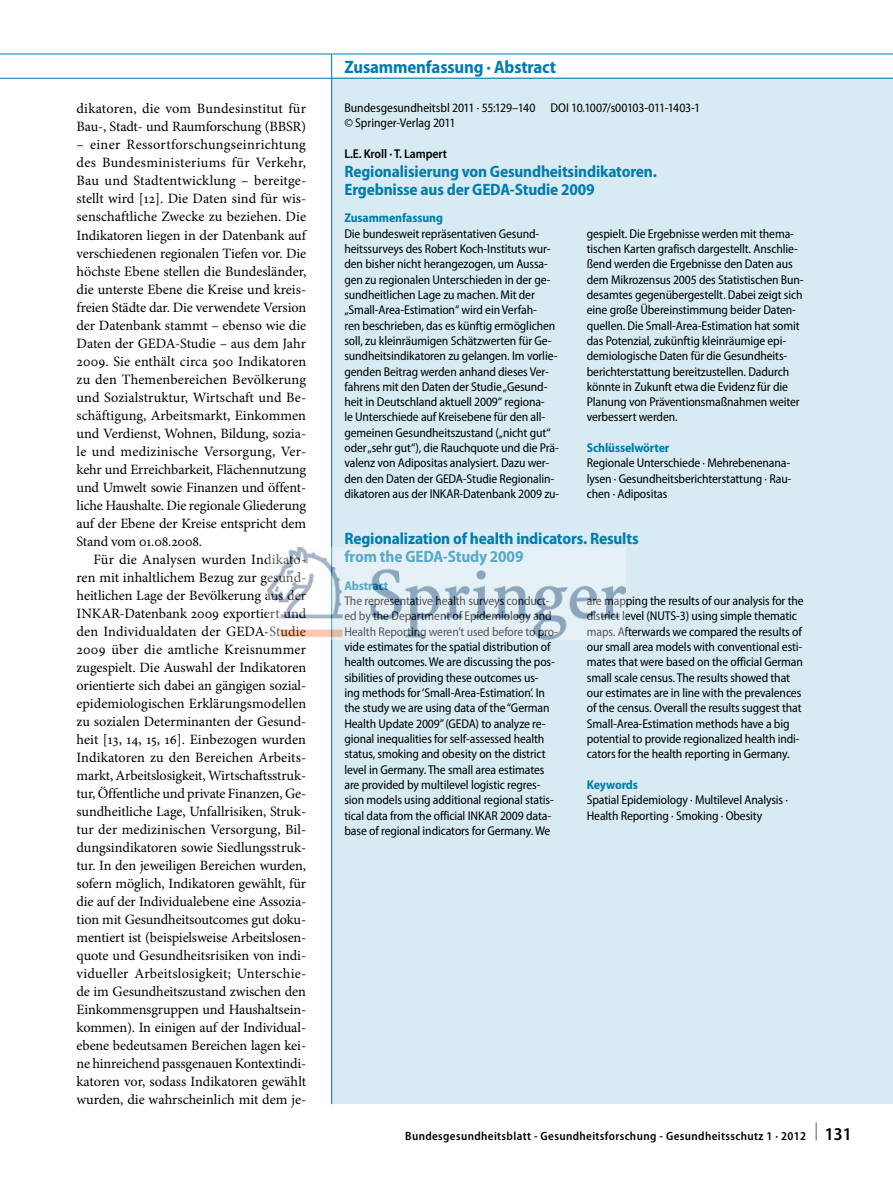
<style>
.page{position:relative;width:893px;height:1187px;background:#fff}
.page>*{position:absolute;margin:0;border:0;box-sizing:border-box;transform-origin:0 0}
._001_rubrik{font:700 semi-condensed 18px "Myriad Pro";letter-spacing:-.01em;color:#007caf}
._103_abstract_u1{font:700 semi-condensed 16.5px/18px "Myriad Pro";letter-spacing:-.01em;color:#007caf}
._103_abstract_u1_eng{font:700 semi-condensed 16.5px/18px "Myriad Pro";letter-spacing:-.01em;color:#007caf}
._010_fliesstext_mit{font:14.25px/18px "Minion Pro";color:#000;text-align:justify}
._010_fliesstext_ohne{font:14.25px/18px "Minion Pro";letter-spacing:-.005em;color:#000}
._104_abstract_text_o{font:semi-condensed 12.75px/15.3px "Myriad Pro";letter-spacing:-.01em;color:#000}
._002_quelle_doi{font:semi-condensed 12.75px "Myriad Pro";letter-spacing:-.005em;color:#000}
._105_abstract_u2{font:700 semi-condensed 12.75px "Myriad Pro";letter-spacing:-.01em;color:#007caf}
._102_abstract_autore{font:600 semi-condensed 12.75px "Myriad Pro";letter-spacing:-.01em;color:#000}
._105_abstract_u2_eng{font:700 semi-condensed 12.75px "Myriad Pro";letter-spacing:-.015em;color:#007caf}
.t1{font:600 semi-condensed 12px "Myriad Pro";letter-spacing:.03em;color:#000}
.s1{font-size:18px}
</style>
<div class="page">
<div style="left:332px;top:78px;width:561px;height:1025px;background:#d8ebf3"></div>
<hr style="left:331px;top:54px;width:1px;height:1049px;background:#007caf">
<hr style="left:0;top:54px;width:893px;height:1px;background:#007caf">
<hr style="left:0;top:78px;width:893px;height:1px;background:#007caf">
<img style="left:268px;top:547px;width:357px;height:93px">
<p class="_010_fliesstext_ohne" style="left:77px;top:100px;width:231px">dikatoren, die vom Bundesinstitut für<br>Bau-, Stadt- und Raumforschung (BBSR)</p>
<p class="_010_fliesstext_ohne" style="left:77px;top:136px;width:231px;text-align:justify">– einer Ressortforschungseinrichtung des Bundesministeriums für Verkehr, Bau und Stadtentwicklung – bereitge&shy;stellt wird [12]. Die Daten sind für wis&shy;senschaftliche Zwecke zu beziehen. Die Indikatoren liegen in der Datenbank auf verschiedenen regionalen Tiefen vor. Die höchste Ebene stellen die Bundesländer, die unterste Ebene die Kreise und kreis&shy;freien Städte dar. Die verwendete Version der Datenbank stammt – ebenso wie die Daten der GEDA-Studie – aus dem Jahr 2009. Sie enthält circa 500 Indikatoren zu den Themenbereichen Bevölkerung und Sozialstruktur, Wirtschaft und Be&shy;schäftigung, Arbeitsmarkt, Einkommen und Verdienst, Wohnen, Bildung, sozia&shy;le und medizinische Versorgung, Ver&shy;kehr und Erreichbarkeit, Flächennutzung und Umwelt sowie Finanzen und öffent&shy;liche Haushalte. Die regionale Gliederung auf der Ebene der Kreise entspricht dem Stand vom 01.08.2008.</p>
<p class="_010_fliesstext_mit" style="left:77px;top:550px;width:231px;text-indent:17px">Für die Analysen wurden Indikato&shy;ren mit inhaltlichem Bezug zur gesund&shy;heitlichen Lage der Bevölkerung aus der INKAR-Datenbank 2009 exportiert und den Individualdaten der GEDA-Studie 2009 über die amtliche Kreisnummer zugespielt. Die Auswahl der Indikatoren orientierte sich dabei an gängigen sozial&shy;epidemiologischen Erklärungsmodellen zu sozialen Determinanten der Gesund&shy;heit [13, 14, 15, 16]. Einbezogen wurden Indikatoren zu den Bereichen Arbeits&shy;markt, Arbeitslosigkeit, Wirtschaftsstruk&shy;tur, Öffentliche und private Finanzen, Ge&shy;sundheitliche Lage, Unfallrisiken, Struk&shy;tur der medizinischen Versorgung, Bil&shy;dungsindikatoren sowie Siedlungsstruk&shy;tur. In den jeweiligen Bereichen wurden, sofern möglich, Indikatoren gewählt, für die auf der Individualebene eine Assozia&shy;tion mit Gesundheitsoutcomes gut doku&shy;mentiert ist (beispielsweise Arbeitslosen&shy;quote und Gesundheitsrisiken von indi&shy;vidueller Arbeitslosigkeit; Unterschie&shy;de im Gesundheitszustand zwischen den Einkommensgruppen und Haushaltsein&shy;kommen). In einigen auf der Individual&shy;ebene bedeutsamen Bereichen lagen kei&shy;ne hinreichend passgenauen Kontextindi&shy;katoren vor, sodass Indikatoren gewählt wurden, die wahrscheinlich mit dem je-</p>
<p class="_001_rubrik" style="left:344px;top:57px;width:213px">Zusammenfassung · Abstract</p>
<p class="_002_quelle_doi" style="left:344px;top:101px;width:357px">Bundesgesundheitsbl 2011 · 55:129–140 DOI 10.1007/s00103-011-1403-1</p>
<p class="_002_quelle_doi" style="left:344px;top:116px;width:113px">© Springer-Verlag 2011</p>
<p class="_102_abstract_autore" style="left:344px;top:147px;width:104px">L.E. Kroll · T. Lampert</p>
<p class="_103_abstract_u1" style="left:344px;top:162px;width:314px">Regionalisierung von Gesundheitsindikatoren.<br>Ergebnisse aus der GEDA-Studie 2009</p>
<p class="_105_abstract_u2" style="left:344px;top:211px;width:100px">Zusammenfassung</p>
<p class="_104_abstract_text_o" style="left:344px;top:226px;width:216px">Die bundesweit repräsentativen Gesund&shy;heitssurveys des Robert Koch-Instituts wur&shy;den bisher nicht herangezogen, um Aussa&shy;gen zu regionalen Unterschieden in der ge&shy;sundheitlichen Lage zu machen. Mit der „Small-Area-Estimation“ wird ein Verfah-<br>ren beschrieben, das es künftig ermöglichen soll, zu kleinräumigen Schätzwerten für Ge&shy;sundheitsindikatoren zu gelangen. Im vorlie&shy;genden Beitrag werden anhand dieses Ver&shy;fahrens mit den Daten der Studie„Gesund&shy;heit in Deutschland aktuell 2009“ regiona-<br>le Unterschiede auf Kreisebene für den all&shy;gemeinen Gesundheitszustand („nicht gut“ oder„sehr gut“), die Rauchquote und die Prä&shy;valenz von Adipositas analysiert. Dazu wer&shy;den den Daten der GEDA-Studie Regionalin&shy;dikatoren aus der INKAR-Datenbank 2009 zu-</p>
<p class="_104_abstract_text_o" style="left:587px;top:226px;width:218px">gespielt. Die Ergebnisse werden mit thema&shy;tischen Karten grafisch dargestellt. Anschlie&shy;ßend werden die Ergebnisse den Daten aus dem Mikrozensus 2005 des Statistischen Bun&shy;desamtes gegenübergestellt. Dabei zeigt sich eine große Übereinstimmung beider Daten&shy;quellen. Die Small-Area-Estimation hat somit das Potenzial, zukünftig kleinräumige epi&shy;demiologische Daten für die Gesundheits&shy;berichterstattung bereitzustellen. Dadurch könnte in Zukunft etwa die Evidenz für die Planung von Präventionsmaßnahmen weiter verbessert werden.</p>
<p class="_105_abstract_u2" style="left:587px;top:440px;width:84px">Schlüsselwörter</p>
<p class="_104_abstract_text_o" style="left:587px;top:455px;width:206px;text-align:justify">Regionale Unterschiede · Mehrebenenana&shy;lysen · Gesundheitsberichterstattung · Rau&shy;chen · Adipositas</p>
<p class="_103_abstract_u1_eng" style="left:344px;top:529px;width:296px">Regionalization of health indicators. Results from the GEDA-Study 2009</p>
<p class="_105_abstract_u2" style="left:344px;top:578px;width:45px">Abstract</p>
<p class="_104_abstract_text_o" style="left:344px;top:593px;width:215px">The representative health surveys conduct&shy;ed by the Department of Epidemiology and Health Reporting weren’t used before to pro&shy;vide estimates for the spatial distribution of health outcomes.We are discussing the pos&shy;sibilities of providing these outcomes us-<br>ing methods for‘Small-Area-Estimation’. In the study we are using data of the“German Health Update 2009”(GEDA) to analyze re&shy;gional inequalities for self-assessed health status, smoking and obesity on the district level in Germany. The small area estimates are provided by multilevel logistic regres&shy;sion models using additional regional statis&shy;tical data from the official INKAR 2009 data&shy;base of regional indicators for Germany.We</p>
<p class="_104_abstract_text_o" style="left:587px;top:593px;width:218px">are mapping the results of our analysis for the district level (NUTS-3) using simple thematic maps. Afterwards we compared the results of our small area models with conventional esti&shy;mates that were based on the official German small scale census. The results showed that our estimates are in line with the prevalences of the census. Overall the results suggest that Small-Area-Estimation methods have a big potential to provide regionalized health indi&shy;cators for the health reporting in Germany.</p>
<p class="_105_abstract_u2_eng" style="left:587px;top:777px;width:53px">Keywords</p>
<p class="_104_abstract_text_o" style="left:587px;top:792px;width:203px">Spatial Epidemiology · Multilevel Analysis ·<br>Health Reporting · Smoking · Obesity</p>
<p class="t1" style="left:405px;top:1129px;width:448px">Bundesgesundheitsblatt - Gesundheitsforschung - Gesundheitsschutz 1 · 2012 <sup>|</sup> <span class="s1">131</span></p>
</div>
